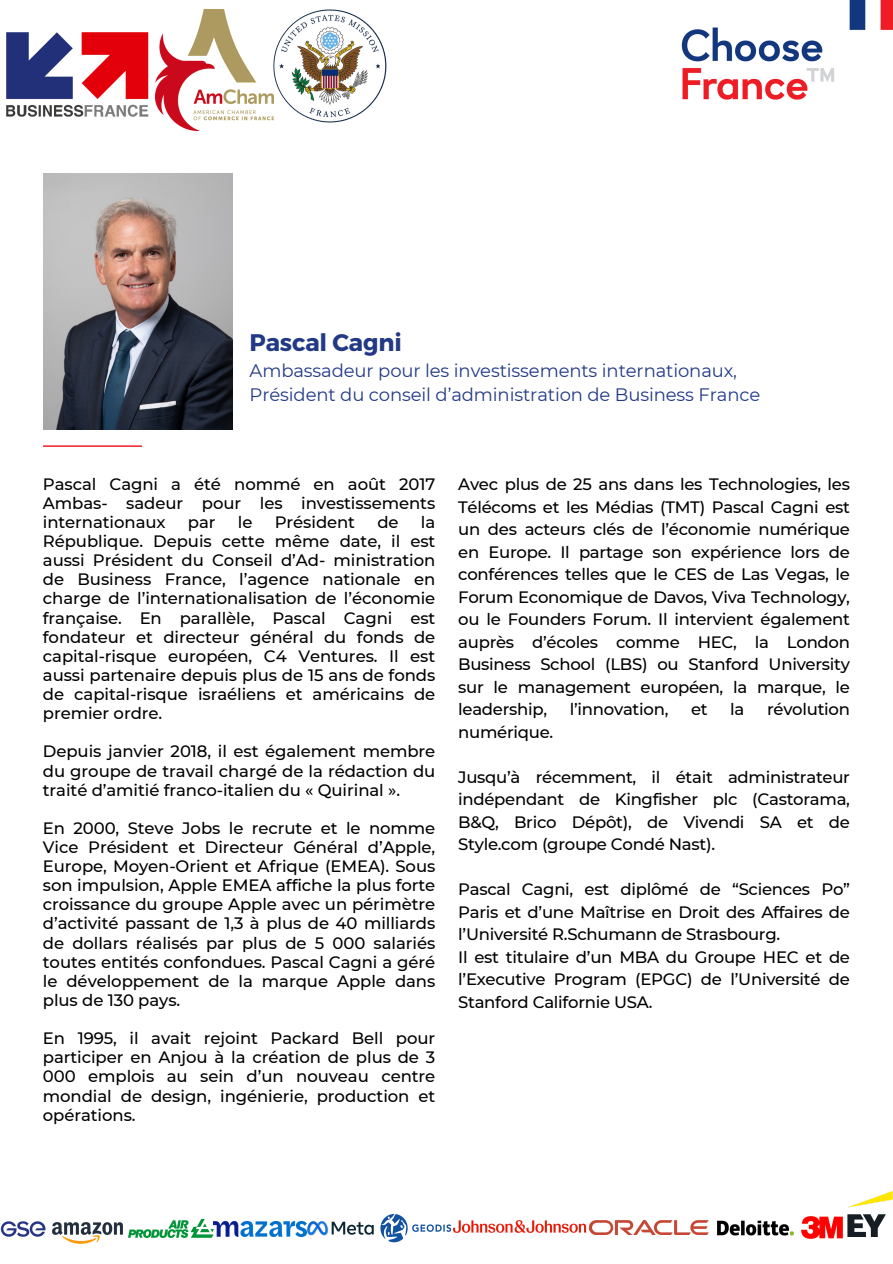
<style>
.page{position:relative;width:893px;height:1264px;background:#fff}
.page>*{position:absolute;margin:0;border:0;box-sizing:border-box;transform-origin:0 0}
.t1{font:700 24px "Montserrat";letter-spacing:-.01em;color:#223a85}
.t2{font:18px "Montserrat";letter-spacing:-.005em;color:#223a85}
.t3{font:500 16.5px/19px "Montserrat";letter-spacing:-.005em;color:#000;text-align:justify}
</style>
<div class="page">
<img style="left:44px;top:173px;width:188px;height:257px">
<svg style="left:43px;top:445px;width:99px;height:2px"></svg>
<img style="left:273px;top:9px;width:114px;height:114px">
<img style="left:155px;top:9px;width:118px;height:122px">
<img style="left:6px;top:32px;width:143px;height:85px">
<img style="left:131px;top:1219px;width:82px;height:18px">
<img style="left:213px;top:1221px;width:93px;height:15px">
<img style="left:453px;top:1220px;width:134px;height:13px">
<img style="left:0;top:1221px;width:43px;height:16px">
<img style="left:847px;top:1191px;width:45px;height:45px">
<img style="left:43px;top:1222px;width:88px;height:22px">
<img style="left:589px;top:1220px;width:119px;height:14px">
<img style="left:306px;top:1221px;width:68px;height:15px">
<img style="left:801px;top:1216px;width:41px;height:21px">
<img style="left:717px;top:1220px;width:77px;height:16px">
<img style="left:380px;top:1214px;width:72px;height:29px">
<img style="left:681px;top:0;width:211px;height:100px">
<p class="t1" style="left:249px;top:326px;width:154px">Pascal Cagni</p>
<p class="t2" style="left:249px;top:360px;width:489px">Ambassadeur pour les investissements internationaux,</p>
<p class="t2" style="left:249px;top:383px;width:512px">Président du conseil d’administration de Business France</p>
<p class="t3" style="left:43px;top:474px;width:394px">Pascal Cagni a été nommé en août 2017<br>Ambas- sadeur pour les investissements internationaux</p>
<p class="t3" style="left:188px;top:512px;width:29px">par</p>
<p class="t3" style="left:238px;top:512px;width:16px">le</p>
<p class="t3" style="left:275px;top:512px;width:82px">Président</p>
<p class="t3" style="left:377px;top:512px;width:23px">de</p>
<p class="t3" style="left:43px;top:512px;width:394px;text-indent:378px">la République. Depuis cette même date, il est aussi Président du Conseil d’Ad- ministration de Business France, l’agence nationale en charge de l’internationalisation de l’économie française. En parallèle, Pascal Cagni est fondateur et directeur général du fonds de capital-risque européen, C4 Ventures. Il est aussi partenaire depuis plus de 15 ans de fonds de capital-risque israéliens et américains de premier ordre.</p>
<p class="t3" style="left:43px;top:742px;width:394px">Depuis janvier 2018, il est également membre du groupe de travail chargé de la rédaction du traité d’amitié franco-italien du « Quirinal ».</p>
<p class="t3" style="left:43px;top:818px;width:394px">En 2000, Steve Jobs le recrute et le nomme Vice Président et Directeur Général d’Apple, Europe, Moyen-Orient et Afrique (EMEA). Sous son impulsion, Apple EMEA affiche la plus forte croissance du groupe Apple avec un périmètre d’activité passant de 1,3 à plus de 40 milliards de dollars réalisés par plus de 5 000 salariés toutes entités confondues. Pascal Cagni a géré le développement de la marque Apple dans plus de 130 pays.</p>
<p class="t3" style="left:43px;top:1028px;width:394px">En 1995, il avait rejoint Packard Bell pour participer en Anjou à la création de plus de 3<br>000 emplois au sein d’un nouveau centre mondial de design, ingénierie, production et opérations.</p>
<p class="t3" style="left:458px;top:473px;width:393px;line-height:22.5px">Avec plus de 25 ans dans les Technologies, les Télécoms et les Médias (TMT) Pascal Cagni est un des acteurs clés de l’économie numérique en Europe. Il partage son expérience lors de conférences telles que le CES de Las Vegas, le Forum Economique de Davos, Viva Technology, ou le Founders Forum. Il intervient également auprès d’écoles comme HEC, la London Business School (LBS) ou Stanford University sur le management européen, la marque, le leadership,</p>
<p class="t3" style="left:569px;top:699px;width:100px">l’innovation,</p>
<p class="t3" style="left:691px;top:699px;width:18px">et</p>
<p class="t3" style="left:730px;top:699px;width:16px">la</p>
<p class="t3" style="left:767px;top:699px;width:84px">révolution</p>
<p class="t3" style="left:458px;top:722px;width:97px">numérique.</p>
<p class="t3" style="left:458px;top:765px;width:393px;line-height:22.5px">Jusqu’à récemment, il était administrateur indépendant de Kingfisher plc (Castorama, B&amp;Q, Brico Dépôt), de Vivendi SA et de Style.com (groupe Condé Nast).</p>
<p class="t3" style="left:458px;top:878px;width:393px;line-height:22.5px">Pascal Cagni, est diplômé de “Sciences Po” Paris et d’une Maîtrise en Droit des Affaires de l’Université R.Schumann de Strasbourg.</p>
<p class="t3" style="left:458px;top:945px;width:393px;line-height:22.5px">Il est titulaire d’un MBA du Groupe HEC et de l’Executive Program (EPGC) de l’Université de Stanford Californie USA.</p>
</div>
